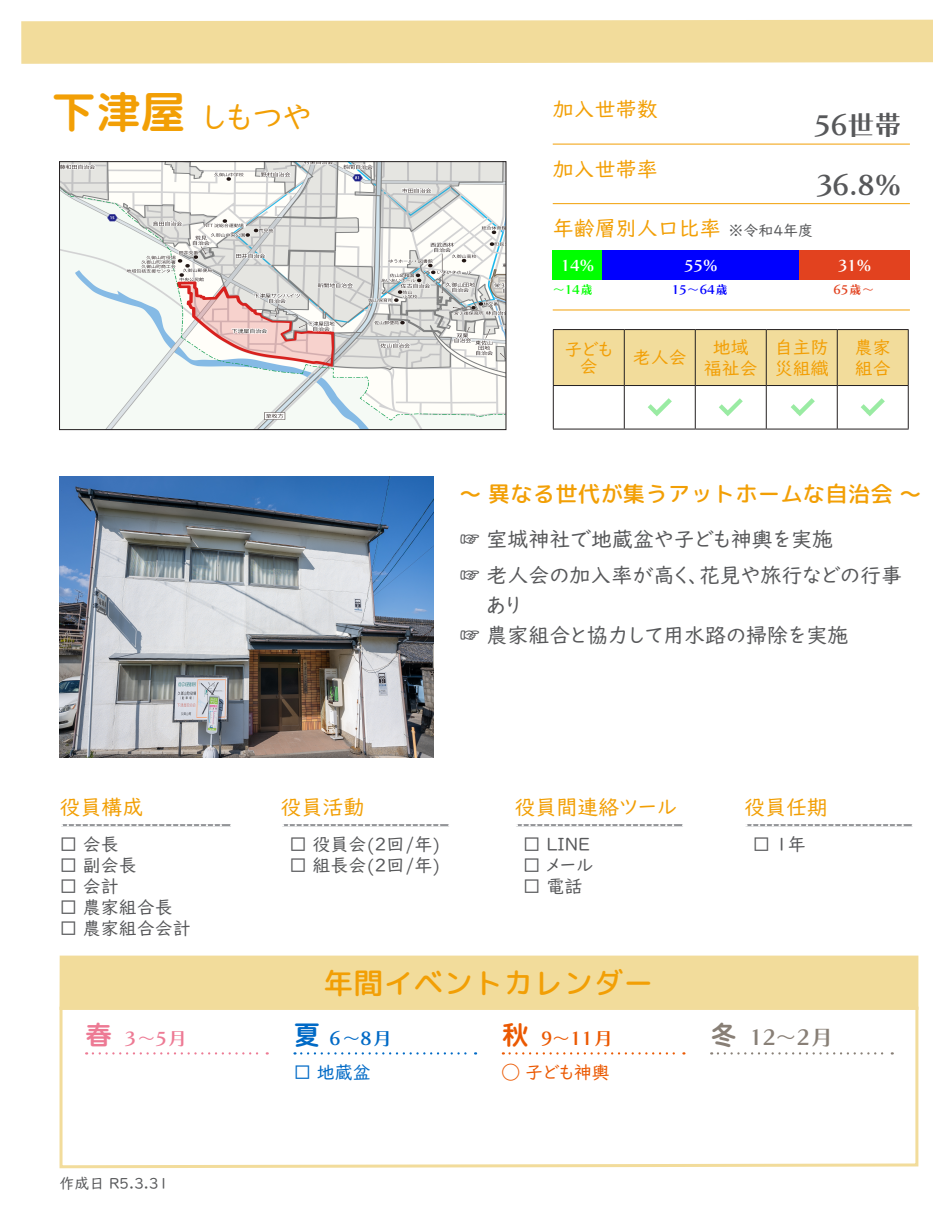
<style>
.page{position:relative;width:933px;height:1231px;background:#fff}
.page>*{position:absolute;margin:0;border:0;box-sizing:border-box;transform-origin:0 0}
.t1{font:31.5px "UD Digi Kyokasho Pro";color:#f29f05}
.t2{font:30px "rounded mplus 2 c medium";color:#f29f05}
.t3{font:27px "Chiaro Std B";color:#57585a}
.t4{font:22.5px "rounded mplus 2 c medium";color:#f29f05}
.t5{font:21px/36px "UD Digi Kyokasho Pro";letter-spacing:-.02em;color:#57585a}
.t6{font:21px "UD Digi Kyokasho Pro";color:#f29f05}
.t7{font:21px "Chiaro Std B";color:#887f76}
.t8{font:18px "UD Digi Kyokasho Pro";color:#57585a}
.t9{font:18px/21px "UD Digi Kyokasho Pro";color:#f29f05;text-align:center}
.t10{font:18px "Chiaro Std B";color:#eb5902}
.t11{font:18px "UD Digi Kyokasho Pro";letter-spacing:-.09em;color:#eb5902}
.t12{font:18px "Chiaro Std B";color:#ed7a94}
.t13{font:18px "Chiaro Std B";color:#006ac6}
.t14{font:18px "UD Digi Kyokasho Pro";color:#006ac6}
.t15{font:15px "UD Digi Kyokasho Pro";color:#57585a}
.t16{font:15px "Chiaro Std B";color:#fff}
.t17{font:12px "Chiaro Std B";color:#00f}
.t18{font:12px "Chiaro Std B";color:#0f0}
.t19{font:12px "Chiaro Std B";color:#e2421f}
.s1{font-family:"Bokutoh Rera 5";font-size:45px}
.s2{font-family:"Bokutoh Rera 5";font-size:27px}
</style>
<div class="page">
<hr style="left:553px;top:144px;width:357px;height:1px;background:#f29f05">
<hr style="left:553px;top:203px;width:357px;height:1px;background:#f29f05">
<hr style="left:553px;top:309px;width:357px;height:1px;background:#f29f05">
<div style="left:554px;top:330px;width:354px;height:55px;background:#f2dc9b"></div>
<hr style="left:624px;top:386px;width:1px;height:43px;background:#231f20">
<hr style="left:695px;top:386px;width:1px;height:43px;background:#231f20">
<hr style="left:766px;top:386px;width:1px;height:43px;background:#231f20">
<hr style="left:837px;top:386px;width:1px;height:43px;background:#231f20">
<hr style="left:624px;top:330px;width:1px;height:55px;background:#231f20">
<hr style="left:695px;top:330px;width:1px;height:55px;background:#231f20">
<hr style="left:766px;top:330px;width:1px;height:55px;background:#231f20">
<hr style="left:837px;top:330px;width:1px;height:55px;background:#231f20">
<hr style="left:553px;top:386px;width:1px;height:43px;background:#231f20">
<hr style="left:908px;top:386px;width:1px;height:43px;background:#231f20">
<hr style="left:553px;top:429px;width:71px;height:1px;background:#231f20">
<hr style="left:624px;top:429px;width:71px;height:1px;background:#231f20">
<hr style="left:695px;top:429px;width:71px;height:1px;background:#231f20">
<hr style="left:766px;top:429px;width:71px;height:1px;background:#231f20">
<hr style="left:837px;top:429px;width:72px;height:1px;background:#231f20">
<hr style="left:553px;top:329px;width:71px;height:1px;background:#231f20">
<hr style="left:553px;top:330px;width:1px;height:55px;background:#231f20">
<hr style="left:624px;top:329px;width:71px;height:1px;background:#231f20">
<hr style="left:695px;top:329px;width:71px;height:1px;background:#231f20">
<hr style="left:766px;top:329px;width:71px;height:1px;background:#231f20">
<hr style="left:837px;top:329px;width:72px;height:1px;background:#231f20">
<hr style="left:908px;top:330px;width:1px;height:55px;background:#231f20">
<hr style="left:553px;top:385px;width:71px;height:1px;background:#231f20">
<hr style="left:624px;top:385px;width:71px;height:1px;background:#231f20">
<hr style="left:695px;top:385px;width:71px;height:1px;background:#231f20">
<hr style="left:766px;top:385px;width:71px;height:1px;background:#231f20">
<hr style="left:837px;top:385px;width:72px;height:1px;background:#231f20">
<svg style="left:648px;top:398px;width:24px;height:18px"></svg>
<svg style="left:719px;top:398px;width:24px;height:18px"></svg>
<svg style="left:861px;top:398px;width:24px;height:18px"></svg>
<svg style="left:791px;top:398px;width:24px;height:18px"></svg>
<svg style="left:21px;top:19px;width:912px;height:45px"></svg>
<svg style="left:59px;top:1005px;width:860px;height:164px"></svg>
<svg style="left:93px;top:1052px;width:175px;height:2px"></svg>
<svg style="left:295px;top:1052px;width:181px;height:2px"></svg>
<svg style="left:510px;top:1052px;width:174px;height:2px"></svg>
<svg style="left:718px;top:1052px;width:175px;height:2px"></svg>
<div style="left:60px;top:955px;width:858px;height:54px;background:#f2dc9b"></div>
<hr style="left:61px;top:824px;width:170px;height:2px;background:#939598">
<svg style="left:68px;top:824px;width:163px;height:2px"></svg>
<hr style="left:282px;top:824px;width:167px;height:2px;background:#939598">
<svg style="left:289px;top:824px;width:160px;height:2px"></svg>
<hr style="left:516px;top:824px;width:167px;height:2px;background:#939598">
<svg style="left:523px;top:824px;width:160px;height:2px"></svg>
<svg style="left:747px;top:824px;width:166px;height:2px"></svg>
<img style="left:61px;top:163px;width:443px;height:265px">
<div style="left:59px;top:161px;width:447px;height:269px;border:1px solid #231f20"></div>
<div style="left:553px;top:250px;width:50px;height:30px;background:#0f0"></div>
<div style="left:603px;top:250px;width:196px;height:30px;background:#00f"></div>
<div style="left:799px;top:250px;width:111px;height:30px;background:#e2421f"></div>
<img style="left:60px;top:476px;width:374px;height:281px">
<h1 class="t1" style="left:51px;top:91px;width:264px"><span class="s1">下津屋</span> しもつや</h1>
<p class="t6" style="left:553px;top:92px;width:106px">加入世帯数</p>
<p class="t6" style="left:553px;top:151px;width:106px">加入世帯率</p>
<p class="t6" style="left:553px;top:211px;width:169px">年齢層別人口比率</p>
<p class="t3" style="left:814px;top:108px;width:89px">56世帯</p>
<p class="t3" style="left:816px;top:169px;width:87px">36.8%</p>
<p class="t15" style="left:728px;top:218px;width:86px">※令和4年度</p>
<p class="t16" style="left:561px;top:256px;width:35px">14%</p>
<p class="t16" style="left:684px;top:256px;width:35px">55%</p>
<p class="t16" style="left:838px;top:256px;width:35px">31%</p>
<p class="t18" style="left:553px;top:282px;width:42px">〜14歳</p>
<p class="t17" style="left:672px;top:282px;width:58px">15〜64歳</p>
<p class="t19" style="left:833px;top:282px;width:42px">65歳〜</p>
<p class="t9" style="left:564px;top:340px;width:52px;line-height:17px">子ども会</p>
<p class="t9" style="left:633px;top:346px;width:55px">老人会</p>
<p class="t9" style="left:704px;top:335px;width:55px">地域福祉会</p>
<p class="t9" style="left:775px;top:335px;width:55px;text-align:left">自主防災組織</p>
<p class="t9" style="left:855px;top:335px;width:37px;text-align:left">農家組合</p>
<p class="t4" style="left:459px;top:477px;width:464px">〜 異なる世代が集うアットホームな自治会 〜</p>
<p class="t5" style="left:459px;top:520px;width:445px">☞ 室城神社で地蔵盆や子ども神輿を実施<br>☞ 老人会の加入率が高く、花見や旅行などの行事</p>
<p class="t5" style="left:459px;top:589px;width:391px;line-height:30px">　 あり<br>☞ 農家組合と協力して用水路の掃除を実施</p>
<p class="t6" style="left:60px;top:789px;width:85px">役員構成</p>
<p class="t6" style="left:281px;top:789px;width:85px">役員活動</p>
<p class="t6" style="left:514px;top:789px;width:164px">役員間連絡ツール</p>
<p class="t6" style="left:744px;top:789px;width:85px">役員任期</p>
<p class="t8" style="left:60px;top:829px;width:61px">□ 会長</p>
<p class="t8" style="left:60px;top:850px;width:79px">□ 副会長</p>
<p class="t8" style="left:60px;top:871px;width:61px">□ 会計</p>
<p class="t8" style="left:60px;top:892px;width:115px">□ 農家組合長</p>
<p class="t8" style="left:60px;top:913px;width:133px">□ 農家組合会計</p>
<p class="t8" style="left:289px;top:829px;width:153px">□ 役員会(2回/年)</p>
<p class="t8" style="left:289px;top:850px;width:153px">□ 組長会(2回/年)</p>
<p class="t8" style="left:523px;top:829px;width:68px">□ LINE</p>
<p class="t8" style="left:523px;top:850px;width:72px">□ メール</p>
<p class="t8" style="left:523px;top:871px;width:61px">□ 電話</p>
<h2 class="t2" style="left:324px;top:961px;width:331px">年間イベントカレンダー</h2>
<p class="t8" style="left:753px;top:829px;width:55px">□ 1年</p>
<p class="t12" style="left:85px;top:1027px;width:103px"><span class="s2">春</span> 3〜5月</p>
<p class="t13" style="left:293px;top:1027px;width:100px"><span class="s2">夏</span> 6〜8月</p>
<p class="t10" style="left:502px;top:1027px;width:112px"><span class="s2">秋</span> 9〜11月</p>
<p class="t7" style="left:710px;top:1024px;width:124px"><span class="s2">冬</span> 12〜2月</p>
<p class="t15" style="left:60px;top:1171px;width:113px">作成日 R5.3.3１</p>
<p class="t14" style="left:293px;top:1057px;width:79px">□ 地蔵盆</p>
<p class="t11" style="left:502px;top:1057px;width:110px">◯ 子ども神輿</p>
</div>
